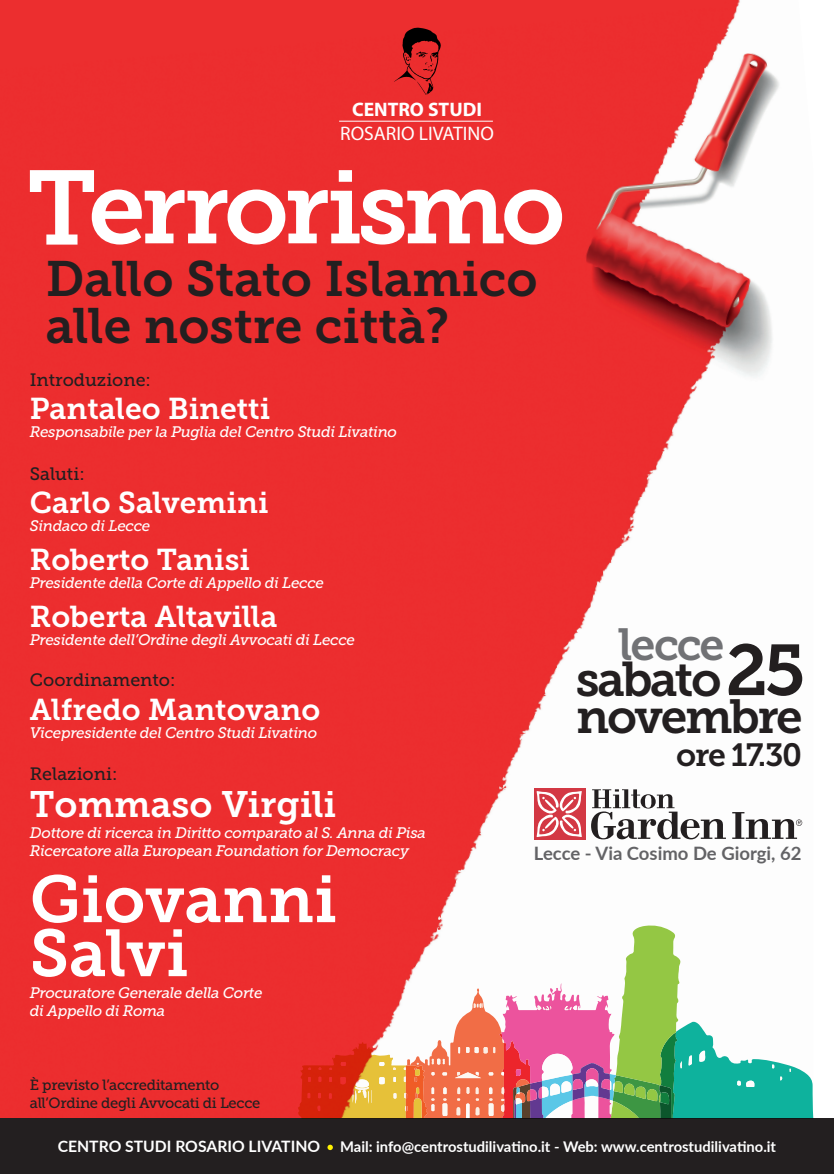
<style>
.page{position:relative;width:834px;height:1174px;background:#fff}
.page>*{position:absolute;margin:0;border:0;box-sizing:border-box;transform-origin:0 0}
.t1{font:66px/54px "Museo Slab 700";color:#fff}
.t2{font:49.5px/46.8px "Museo Slab 700";color:#231f20}
.t3{font:48.54px "Museo Slab 700";letter-spacing:-.05em;color:#231f20}
.t4{font:47.64px "Museo Slab 700";letter-spacing:-.05em;color:#231f20}
.t5{font:44.73px "Museo Slab 700";letter-spacing:-.05em;color:#717275}
.t6{font:36.6px "Museo Slab 700";color:#fff}
.t7{font:31.98px "Museo Slab 700";letter-spacing:-.04em;color:#231f20}
.t8{font:30px "Museo Slab 700";color:#fff}
.t9{font:19.59px "Myriad Pro";color:#fff}
.t10{font:700 19.59px "Myriad Pro";color:#fff}
.t11{font:700 18.48px "Lato";color:#636366}
.t12{font:17.85px "Museo Slab 500";color:#231f20}
.t13{font:700 15.72px "Lato";color:#fff}
.t14{font:italic 15.18px/17.8px "Museo Slab 500";letter-spacing:-.02em;color:#fff}
.t15{font:700 14.76px "Lato";color:#fff}
.t16{font:14.73px/17.7px "Museo Slab 500";letter-spacing:-.02em;color:#231f20}
.s1{font-size:71.43px}
</style>
<div class="page">
<img style="left:0;top:0;width:803px;height:1118px">
<img style="left:392px;top:27px;width:49px;height:69px">
<hr style="left:339px;top:121px;width:154px;height:1px;background:#fff">
<div style="left:0;top:1118px;width:833px;height:56px;background:#231f20"></div>
<svg style="left:327px;top:1144px;width:6px;height:6px"></svg>
<svg style="left:591px;top:789px;width:134px;height:50px"></svg>
<svg style="left:732px;top:812px;width:70px;height:27px"></svg>
<div style="left:534px;top:788px;width:51px;height:52px;background:#d33844"></div>
<svg style="left:536px;top:791px;width:45px;height:46px"></svg>
<svg style="left:292px;top:920px;width:522px;height:199px"></svg>
<svg style="left:297px;top:924px;width:516px;height:194px"></svg>
<svg style="left:30px;top:170px;width:532px;height:75px;fill:#ec2e2f"></svg>
<p class="t10" style="left:352px;top:98px;width:131px">CENTRO STUDI</p>
<p class="t9" style="left:340px;top:122px;width:155px">ROSARIO LIVATINO</p>
<h2 class="t2" style="left:46px;top:256px;width:493px">Dallo Stato Islamico alle nostre città?</h2>
<p class="t12" style="left:30px;top:370px;width:123px">Introduzione:</p>
<h3 class="t8" style="left:30px;top:392px;width:242px">Pantaleo Binetti</h3>
<p class="t14" style="left:30px;top:423px;width:369px">Responsabile per la Puglia del Centro Studi Livatino</p>
<p class="t12" style="left:30px;top:464px;width:56px">Saluti:</p>
<h3 class="t8" style="left:30px;top:486px;width:240px">Carlo Salvemini</h3>
<p class="t14" style="left:30px;top:517px;width:122px">Sindaco di Lecce</p>
<h3 class="t8" style="left:30px;top:543px;width:222px">Roberto Tanisi</h3>
<p class="t14" style="left:30px;top:574px;width:295px">Presidente della Corte di Appello di Lecce</p>
<h3 class="t8" style="left:30px;top:599px;width:249px">Roberta Altavilla</h3>
<p class="t14" style="left:30px;top:631px;width:326px">Presidente dell’Ordine degli Avvocati di Lecce</p>
<p class="t12" style="left:30px;top:670px;width:147px">Coordinamento:</p>
<h3 class="t8" style="left:30px;top:693px;width:292px">Alfredo Mantovano</h3>
<p class="t14" style="left:30px;top:724px;width:289px">Vicepresidente del Centro Studi Livatino</p>
<p class="t12" style="left:30px;top:763px;width:89px">Relazioni:</p>
<h3 class="t6" style="left:30px;top:784px;width:308px">Tommaso Virgili</h3>
<p class="t14" style="left:30px;top:824px;width:397px">Dottore di ricerca in Diritto comparato al S. Anna di Pisa<br>Ricercatore alla European Foundation for Democracy</p>
<h1 class="t1" style="left:30px;top:872px;width:309px">Giovanni<br>Salvi</h1>
<p class="t14" style="left:30px;top:983px;width:234px">Procuratore Generale della Corte di Appello di Roma</p>
<p class="t16" style="left:30px;top:1076px;width:232px">È previsto l’accreditamento all’Ordine degli Avvocati di Lecce</p>
<h3 class="t5" style="left:618px;top:618px;width:107px">lecce</h3>
<h3 class="t3" style="left:576px;top:651px;width:231px">sabato<span class="s1">25</span></h3>
<h3 class="t4" style="left:576px;top:690px;width:228px">novembre</h3>
<h3 class="t7" style="left:676px;top:736px;width:127px">ore 17.30</h3>
<p class="t11" style="left:534px;top:840px;width:269px">Lecce - Via Cosimo De Giorgi, 62</p>
<p class="t13" style="left:58px;top:1135px;width:264px">CENTRO STUDI ROSARIO LIVATINO</p>
<p class="t15" style="left:340px;top:1136px;width:437px">Mail: info@centrostudilivatino.it - Web: www.centrostudilivatino.it</p>
</div>
